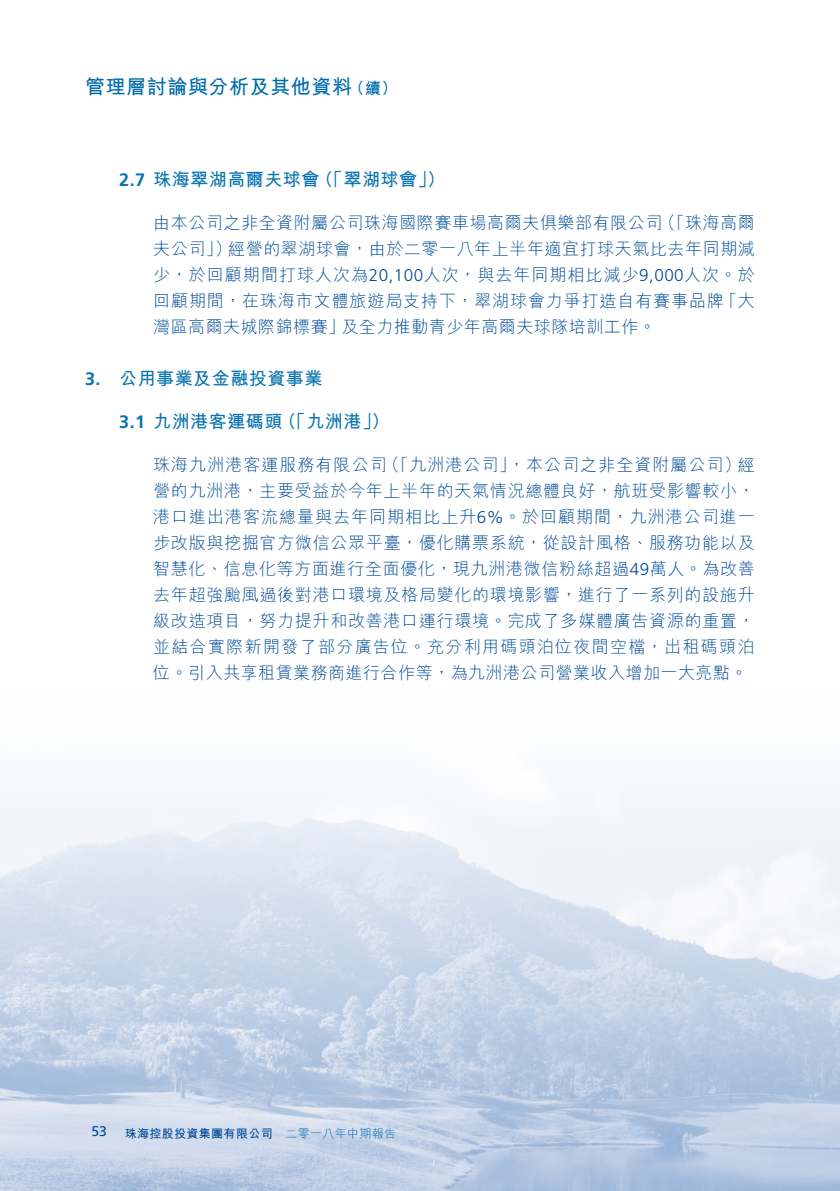
<style>
.page{position:relative;width:840px;height:1191px;background:#fff}
.page>*{position:absolute;margin:0;border:0;box-sizing:border-box;transform-origin:0 0}
.t1{font:700 20px "M Hei HK";letter-spacing:.03em;color:#006cac}
.t2{font:700 18px "M Hei HK";letter-spacing:.03em;color:#0a74b1}
.t3{font:300 17px/26px "M Hei HK";letter-spacing:.03em;color:#004c97;text-align:justify}
.t4{font:14px "Frutiger LT Std";color:#004c97}
.t5{font:700 12px "M Hei HK";letter-spacing:.03em;color:#004c97}
.s1{font-size:16px}
.s2{font-family:"Frutiger LT Std"}
.s3{font-weight:300;color:#006cac}
</style>
<div class="page">
<img style="left:0;top:791px;width:839px;height:400px">
<p class="t1" style="left:85px;top:73px;width:314px">管理層討論與分析及其他資料<span class="s1">（續）</span></p>
<p class="t2" style="left:119px;top:166px;width:327px"><span class="s2">2.7</span> 珠海翠湖高爾夫球會（「翠湖球會」）</p>
<p class="t3" style="left:153px;top:209px;width:603px">由本公司之非全資附屬公司珠海國際賽車場高爾夫俱樂部有限公司（「珠海高爾夫公司」）經營的翠湖球會，由於二零一八年上半年適宜打球天氣比去年同期減少，於回顧期間打球人次為<span class="s2">20,100</span>人次，與去年同期相比減少<span class="s2">9,000</span>人次。於回顧期間，在珠海市文體旅遊局支持下，翠湖球會力爭打造自有賽事品牌「大灣區高爾夫城際錦標賽」及全力推動青少年高爾夫球隊培訓工作。</p>
<p class="t2" style="left:85px;top:365px;width:239px"><span class="s2">3.</span> 公用事業及金融投資事業</p>
<p class="t2" style="left:119px;top:408px;width:272px"><span class="s2">3.1</span> 九洲港客運碼頭（「九洲港」）</p>
<p class="t3" style="left:153px;top:451px;width:602px">珠海九洲港客運服務有限公司（「九洲港公司」，本公司之非全資附屬公司）經營的九洲港，主要受益於今年上半年的天氣情況總體良好，航班受影響較小，港口進出港客流總量與去年同期相比上升<span class="s2">6%</span>。於回顧期間，九洲港公司進一步改版與挖掘官方微信公眾平臺，優化購票系統，從設計風格、服務功能以及智慧化、信息化等方面進行全面優化，現九洲港微信粉絲超過<span class="s2">49</span>萬人。為改善去年超強颱風過後對港口環境及格局變化的環境影響，進行了一系列的設施升級改造項目，努力提升和改善港口運行環境。完成了多媒體廣告資源的重置，並結合實際新開發了部分廣告位。充分利用碼頭泊位夜間空檔，出租碼頭泊位。引入共享租賃業務商進行合作等，為九洲港公司營業收入增加一大亮點。</p>
<p class="t4" style="left:91px;top:1123px;width:17px">53</p>
<p class="t5" style="left:125px;top:1124px;width:272px">珠海控股投資集團有限公司 <span class="s3">二零一八年中期報告</span></p>
</div>
